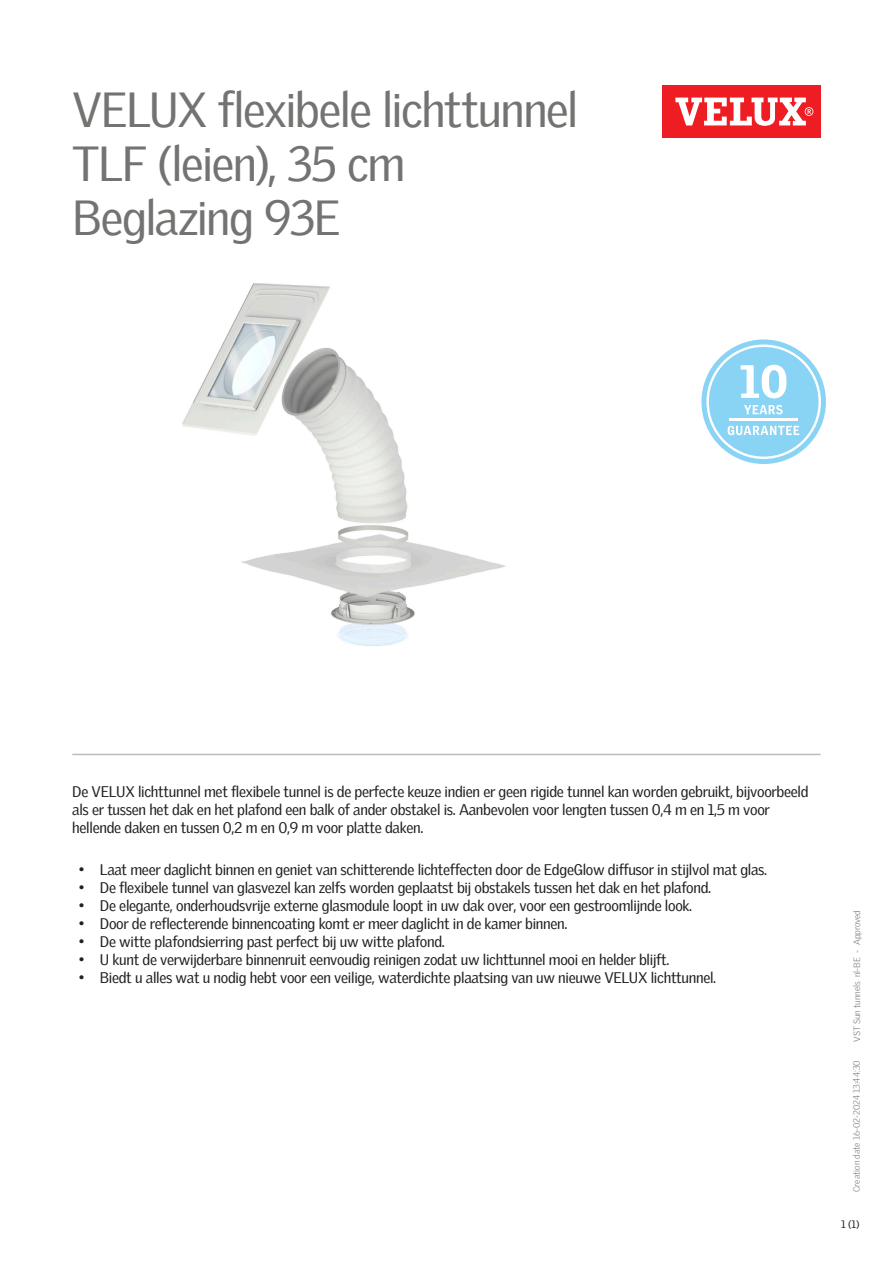
<style>
.page{position:relative;width:893px;height:1263px;background:#fff}
.page>*{position:absolute;margin:0;border:0;box-sizing:border-box;transform-origin:0 0}
.Headline{font:48px/54px "Velux Gothic";letter-spacing:-.035em;color:#737371}
.Body_Regular{font:15px/18px "Velux Gothic";letter-spacing:-.02em;color:#231f20}
.t1{font:10.5px "Velux Gothic";color:#231f20}
.t2{font:300 9px "Velux Gothic";color:#7c7e81}
</style>
<div class="page">
<div style="left:662px;top:85px;width:159px;height:53px;background:#ee1d23"></div>
<svg style="left:675px;top:98px;width:138px;height:28px"></svg>
<hr style="left:72px;top:754px;width:749px;height:1px;background:#bcbdbb">
<img style="left:182px;top:283px;width:324px;height:363px">
<svg style="left:701px;top:339px;width:125px;height:125px"></svg>
<p class="Headline" style="left:72px;top:79px;width:508px">VELUX flexibele lichttunnel<br>TLF (leien), 35 cm</p>
<p class="Headline" style="left:72px;top:187px;width:270px">Beglazing 93E</p>
<p class="Body_Regular" style="left:72px;top:781px;width:738px">De VELUX lichttunnel met flexibele tunnel is de perfecte keuze indien er geen rigide tunnel kan worden gebruikt, bijvoorbeeld als er tussen het dak en het plafond een balk of ander obstakel is. Aanbevolen voor lengten tussen 0,4 m en 1,5 m voor hellende daken en tussen 0,2 m en 0,9 m voor platte daken.</p>
<p class="Body_Regular" style="left:79px;top:860px;width:690px">• Laat meer daglicht binnen en geniet van schitterende lichteffecten door de EdgeGlow diffusor in stijlvol mat glas.</p>
<p class="Body_Regular" style="left:79px;top:878px;width:634px">• De flexibele tunnel van glasvezel kan zelfs worden geplaatst bij obstakels tussen het dak en het plafond.</p>
<p class="Body_Regular" style="left:79px;top:896px;width:615px">• De elegante, onderhoudsvrije externe glasmodule loopt in uw dak over, voor een gestroomlijnde look.</p>
<p class="Body_Regular" style="left:79px;top:914px;width:490px">• Door de reflecterende binnencoating komt er meer daglicht in de kamer binnen.</p>
<p class="Body_Regular" style="left:79px;top:932px;width:368px">• De witte plafondsierring past perfect bij uw witte plafond.</p>
<p class="Body_Regular" style="left:79px;top:950px;width:592px">• U kunt de verwijderbare binnenruit eenvoudig reinigen zodat uw lichttunnel mooi en helder blijft.</p>
<p class="Body_Regular" style="left:79px;top:968px;width:639px">• Biedt u alles wat u nodig hebt voor een veilige, waterdichte plaatsing van uw nieuwe VELUX lichttunnel.</p>
<p class="t2" style="left:850px;top:1042px;width:133px;rotate:-90deg">VST Sun tunnels nl-BE - Approved</p>
<p class="t2" style="left:850px;top:1192px;width:133px;rotate:-90deg">Creation date 16-02-2024 13:44:30</p>
<p class="t1" style="left:841px;top:1216px;width:20px">1 (1)</p>
</div>
